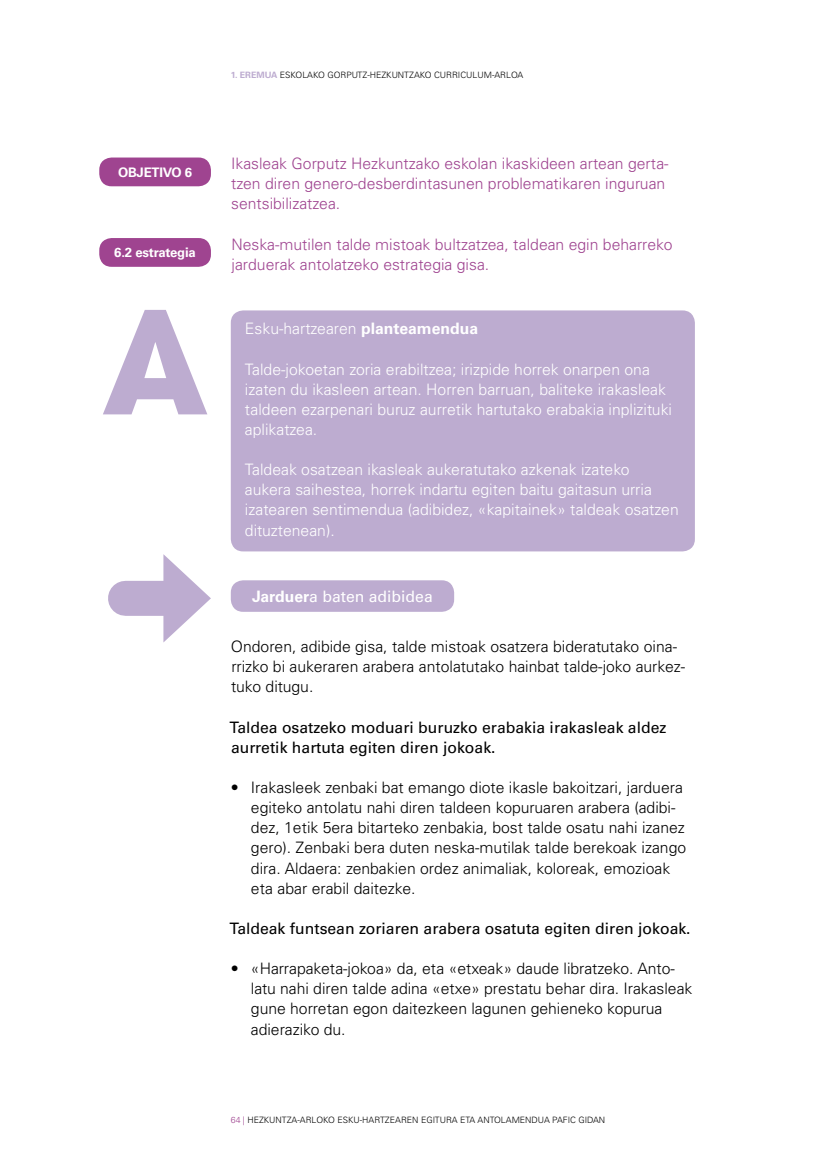
<style>
.page{position:relative;width:819px;height:1166px;background:#fff}
.page>*{position:absolute;margin:0;border:0;box-sizing:border-box;transform-origin:0 0}
.t1{font:300 15.75px/20.1px "Univers LT Std";color:#000}
.t2{font:300 15.75px/20.1px "Univers LT Std";color:#fff}
.t3{font:300 15.75px/20.1px "Univers LT Std";color:#9f4490}
.t4{font:15.75px/20.1px "Univers LT Std";color:#000}
.t5{font:15.75px "Univers LT Std";color:#fff}
.t6{font:700 13.12px "Univers LT Std";letter-spacing:-.015em;color:#fff}
.t7{font:300 8.75px "Univers LT Std";color:#000}
.t8{font:700 8.75px "Univers LT Std";color:#bdacd0}
.s1{font-weight:700}
.s2{color:#9f4490}
</style>
<div class="page">
<div style="left:99px;top:157px;width:112px;height:29px;background:#9f4490;border-radius:12px"></div>
<div style="left:125px;top:581px;width:55px;height:35px;background:#bdacd0"></div>
<svg style="left:163px;top:554px;width:48px;height:88px"></svg>
<div style="left:231px;top:580px;width:223px;height:32px;background:#bdacd0;border-radius:12px"></div>
<div style="left:231px;top:310px;width:463px;height:241px;background:#bdacd0;border-radius:12px"></div>
<svg style="left:103px;top:310px;width:104px;height:104px"></svg>
<div style="left:99px;top:238px;width:112px;height:29px;background:#9f4490;border-radius:12px"></div>
<p class="t6" style="left:118px;top:165px;width:76px">OBJETIVO 6</p>
<p class="t6" style="left:114px;top:245px;width:83px">6.2 estrategia</p>
<p class="t8" style="left:231px;top:69px;width:17px">1. eremua</p>
<p class="t7" style="left:280px;top:69px;width:245px">Eskolako g orputz-h ezkuntzako curriculum-arloa</p>
<p class="t3" style="left:231px;top:153px;width:439px">I kasleak Gorputz Hezkuntzako eskolan ikaskideen artean gerta&shy;tzen diren genero-desberdintasunen problematikaren inguruan sentsibilizatzea.</p>
<p class="t3" style="left:231px;top:234px;width:442px">Neska-mutilen talde mistoak bultzatzea, taldean egin beharreko jarduerak antolatzeko estrategia gisa.</p>
<p class="t2" style="left:245px;top:319px;width:235px">Esku-hartzearen <span class="s1">planteamendua</span></p>
<p class="t2" style="left:245px;top:359px;width:428px">Talde-jokoetan zoria erabiltzea; irizpide horrek onarpen ona izaten du ikasleen artean. Horren barruan, baliteke irakasleak taldeen ezarpenari buruz aurretik hartutako erabakia inplizituki aplikatzea.</p>
<p class="t2" style="left:245px;top:459px;width:435px">Taldeak osatzean ikasleak aukeratutako azkenak izateko aukera saihestea, horrek indartu egiten baitu gaitasun urria izatearen sentimendua (adibidez, «kapitainek» taldeak osatzen dituztenean).</p>
<p class="t5" style="left:252px;top:587px;width:182px"><span class="s1">Jarduer</span>a baten adibidea</p>
<p class="t1" style="left:231px;top:636px;width:456px">Ondoren, adibide gisa, talde mistoak osatzera bideratutako oina&shy;rrizko bi aukeraren arabera antolatutako hainbat talde-joko aurkez&shy;tuko ditugu.</p>
<p class="t4" style="left:229px;top:717px;width:438px">Taldea osatzeko moduari buruzko erabakia irakasleak aldez aurretik hartuta egiten diren jokoak.</p>
<p class="t1" style="left:251px;top:777px;width:437px;text-indent:-20px">• I rakasleek zenbaki bat emango diote ikasle bakoitzari, jarduera egiteko antolatu nahi diren taldeen kopuruaren arabera (adibi&shy;dez, 1etik 5era bitarteko zenbakia, bost talde osatu nahi izanez gero). Zenbaki bera duten neska-mutilak talde berekoak izango dira. Aldaera: zenbakien ordez animaliak, koloreak, emozioak eta abar erabil daitezke.</p>
<p class="t4" style="left:229px;top:918px;width:462px">Taldeak funtsean zoriaren arabera osatuta egiten diren jokoak.</p>
<p class="t1" style="left:251px;top:958px;width:443px;text-indent:-20px">• «Harrapaketa-jokoa» da, eta «etxeak» daude libratzeko. Anto&shy;latu nahi diren talde adina «etxe» prestatu behar dira. I rakasleak gune horretan egon daitezkeen lagunen gehieneko kopurua adieraziko du.</p>
<p class="t7" style="left:231px;top:1115px;width:376px"><span class="s2">64 |</span> Hezkuntza-arloko esku-hartzearen eg itura eta antolamendua PAFiC g idan</p>
</div>
